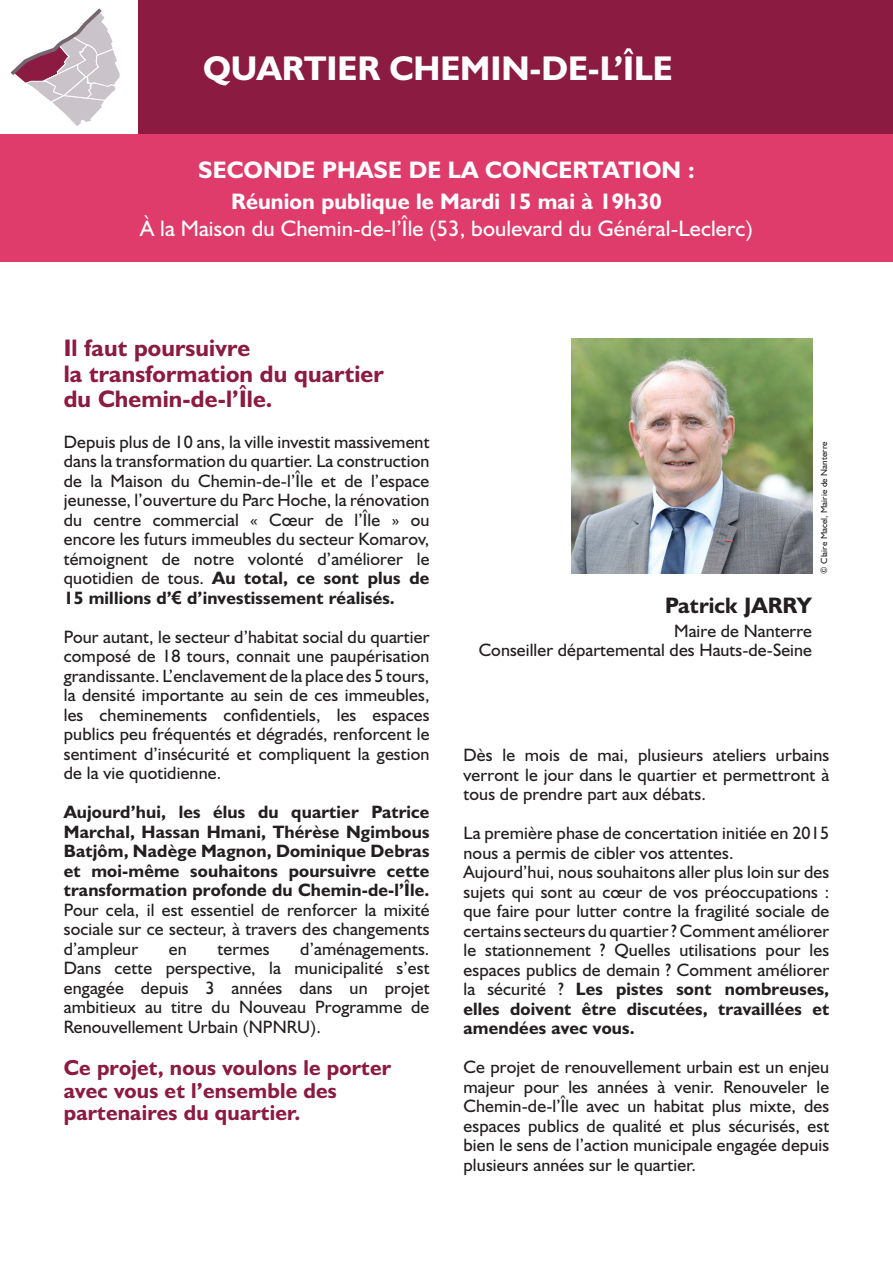
<style>
.page{position:relative;width:893px;height:1263px;background:#fff}
.page>*{position:absolute;margin:0;border:0;box-sizing:border-box;transform-origin:0 0}
.t1{font:700 34.5px "Humanist 521 BT";color:#fff}
.t2{font:700 24px/25.5px "Humanist 521 BT";letter-spacing:.005em;color:#8b1b41}
.t3{font:700 24px "Humanist 521 BT";letter-spacing:.005em;color:#fff}
.t4{font:22.5px "Humanist 521 BT";letter-spacing:.005em;color:#fff}
.t5{font:700 22.5px "Humanist 521 BT";letter-spacing:.005em;color:#fff}
.t6{font:700 22.5px "Humanist 521 BT";letter-spacing:.005em;color:#231f20}
.t7{font:700 21.75px/22.5px "Humanist 521 BT";letter-spacing:.01em;color:#8b1b41}
.t8{font:18px/19.5px "Humanist 521 BT";letter-spacing:.01em;color:#231f20;text-align:justify}
.t9{font:700 18px/19.5px "Humanist 521 BT";letter-spacing:.01em;color:#231f20;text-align:justify}
.t10{font:9px "Humanist 521 BT";letter-spacing:.01em;color:#231f20}
.s1{font-weight:700}
.s2{font-family:"Arial";font-weight:700}
</style>
<div class="page">
<img style="left:572px;top:338px;width:241px;height:236px">
<div style="left:0;top:134px;width:893px;height:127px;background:#df3c6b"></div>
<div style="left:138px;top:0;width:755px;height:134px;background:#8b1b41"></div>
<svg style="left:10px;top:8px;width:110px;height:118px"></svg>
<h1 class="t1" style="left:203px;top:47px;width:75px">quarti</h1>
<h1 class="t1" style="left:338px;top:47px;width:146px">er chemin</h1>
<h1 class="t1" style="left:530px;top:47px;width:145px">-de-l’île</h1>
<h2 class="t3" style="left:198px;top:155px;width:142px">seconde pha</h2>
<h2 class="t3" style="left:374px;top:155px;width:214px">se de la concertati</h2>
<h2 class="t3" style="left:642px;top:155px;width:54px">on :</h2>
<p class="t5" style="left:231px;top:187px;width:432px">Réunion publique le Mardi 15 mai à 19h30</p>
<p class="t4" style="left:140px;top:214px;width:614px">À la Maison du Chemin-de-l’Île (53, boulevard du Général-Leclerc)</p>
<h2 class="t2" style="left:64px;top:335px;width:321px">Il faut poursuivre<br>la transformation du quartier du Chemin-de-l’Île.</h2>
<p class="t8" style="left:64px;top:432px;width:367px">Depuis plus de 10 ans, la ville investit massivement dans la transformation du quartier. La construction de la Maison du Chemin-de-l’Île et de l’espace jeunesse, l’ouverture du Parc Hoche, la rénovation du centre commercial « Cœur de l’Île » ou encore les futurs immeubles du secteur Komarov, témoignent de notre volonté d’améliorer le quotidien de tous. <span class="s1">Au total, ce sont plus de 15 millions d’</span><span class="s2">€</span> <span class="s1">d’investissement réalisés.</span></p>
<p class="t8" style="left:64px;top:627px;width:367px">Pour autant, le secteur d’habitat social du quartier composé de 18 tours, connait une paupérisation grandissante. L’enclavement de la place des 5 tours, la densité importante au sein de ces immeubles, les cheminements confidentiels, les espaces publics peu fréquentés et dégradés, renforcent le sentiment d’insécurité et compliquent la gestion de la vie quotidienne.</p>
<p class="t9" style="left:64px;top:802px;width:367px">Aujourd’hui, les élus du quartier Patrice Marchal, Hassan Hmani, Thérèse Ngimbous Batjôm, Nadège Magnon, Dominique Debras et moi-même souhaitons poursuivre cette transformation profonde du Chemin-de-l’Île.</p>
<p class="t8" style="left:64px;top:900px;width:367px">Pour cela, il est essentiel de renforcer la mixité sociale sur ce secteur, à travers des changements d’ampleur</p>
<p class="t8" style="left:64px;top:939px;width:367px;text-indent:236px">d’aménagements.<br>Dans cette perspective, la municipalité s’est engagée depuis 3 années dans un projet ambitieux au titre du Nouveau Programme de Renouvellement Urbain (NPNRU).</p>
<p class="t7" style="left:64px;top:1056px;width:329px">Ce projet, nous voulons le porter avec vous et l’ensemble des partenaires du quartier.</p>
<p class="t8" style="left:169px;top:939px;width:19px">en</p>
<p class="t8" style="left:218px;top:939px;width:53px">termes</p>
<p class="t10" style="left:818px;top:574px;width:134px;rotate:-90deg">© Claire Macel, Mairie de Nanterre</p>
<p class="t6" style="left:665px;top:591px;width:148px">Patrick JARRY</p>
<p class="t8" style="left:479px;top:620px;width:335px;text-align:right">Maire de Nanterre<br>Conseiller départemental des Hauts-de-Seine</p>
<p class="t8" style="left:463px;top:745px;width:367px">Dès le mois de mai, plusieurs ateliers urbains verront le jour dans le quartier et permettront à tous de prendre part aux débats.</p>
<p class="t8" style="left:463px;top:823px;width:367px;text-align:left">La première phase de concertation initiée en 2015 nous a permis de cibler vos attentes.<br>Aujourd’hui, nous souhaitons aller plus loin sur des sujets qui sont au cœur de vos préoccupations : que faire pour lutter contre la fragilité sociale de certains secteurs du quartier? Comment améliorer le stationnement ? Quelles utilisations pour les espaces publics de demain ? Comment améliorer la sécurité ? <span class="s1">Les pistes sont nombreuses, elles doivent être discutées, travaillées et amendées avec vous.</span></p>
<p class="t8" style="left:463px;top:1057px;width:367px">Ce projet de renouvellement urbain est un enjeu majeur pour les années à venir. Renouveler le Chemin-de-l’Île avec un habitat plus mixte, des espaces publics de qualité et plus sécurisés, est bien le sens de l’action municipale engagée depuis plusieurs années sur le quartier.</p>
</div>
